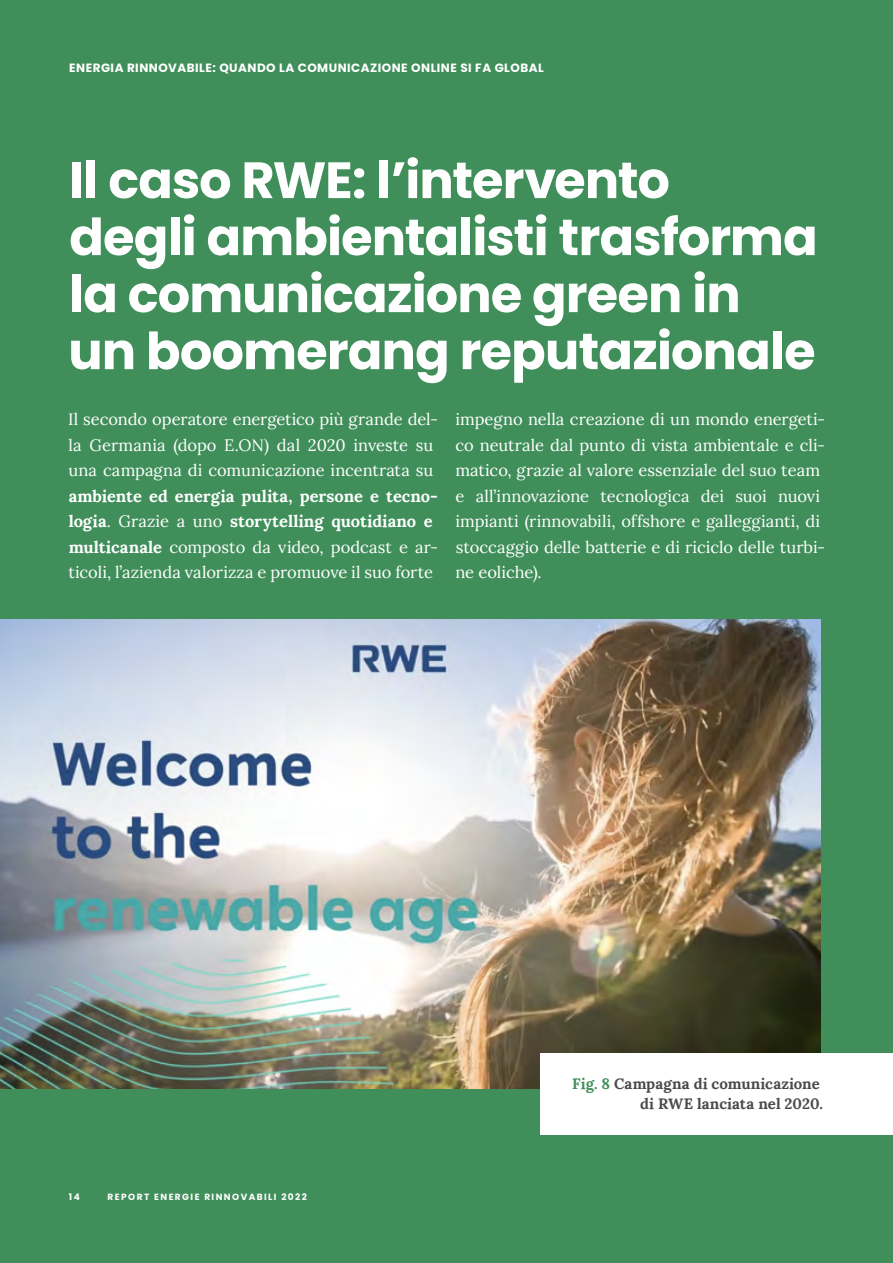
<style>
.page{position:relative;width:893px;height:1263px;background:#408f5a}
.page>*{position:absolute;margin:0;border:0;box-sizing:border-box;transform-origin:0 0}
.t1{font:700 51px/57px "Poppins";letter-spacing:-.02em;color:#fff}
.t2{font:16.5px/25.5px "Lora";color:#fff}
.t3{font:700 15px/19.5px "Lora";letter-spacing:.005em;color:#4a4a49;text-align:right}
.t4{font:700 12px "Poppins";letter-spacing:.04em;color:#fff}
.t5{font:700 9px "Poppins";letter-spacing:.16em;color:#fff}
.s1{font-weight:700}
.s2{color:#418f5a}
</style>
<div class="page">
<img style="left:0;top:619px;width:821px;height:469px">
<div style="left:540px;top:1053px;width:353px;height:82px;background:#fff"></div>
<p class="t4" style="left:69px;top:61px;width:476px">ENERGIA RINNOVABILE: QUANDO LA COMUNICAZIONE ONLINE SI FA GLOBAL</p>
<h1 class="t1" style="left:68px;top:152px;width:751px">Il caso RWE: l’intervento<br>degli ambientalisti trasforma la comunicazione green in un boomerang reputazionale</h1>
<p class="t2" style="left:68px;top:405px;width:372px">Il secondo operatore energetico più grande del&shy;la Germania (dopo E.ON) dal 2020 investe su una campagna di comunicazione incentrata su</p>
<p class="t2" style="left:68px;top:482px;width:371px"><span class="s1">ambiente ed energia pulita, persone e tecno&shy;logia</span>. Grazie a uno <span class="s1">storytelling quotidiano e multicanale</span> composto da video, podcast e ar&shy;ticoli, l’azienda valorizza e promuove il suo forte</p>
<p class="t2" style="left:455px;top:405px;width:371px">impegno nella creazione di un mondo energeti&shy;co neutrale dal punto di vista ambientale e cli&shy;matico, grazie al valore essenziale del suo team e all’innovazione tecnologica dei suoi nuovi impianti (rinnovabili, offshore e galleggianti, di stoccaggio delle batterie e di riciclo delle turbi&shy;ne eoliche).</p>
<p class="t5" style="left:69px;top:1192px;width:12px">14</p>
<p class="t5" style="left:108px;top:1192px;width:201px">REPORT ENERGIE RINNOVABILI 2022</p>
<p class="t3" style="left:572px;top:1072px;width:252px"><span class="s2">Fig. 8</span> Campagna di comunicazione di RWE lanciata nel 2020.</p>
</div>
